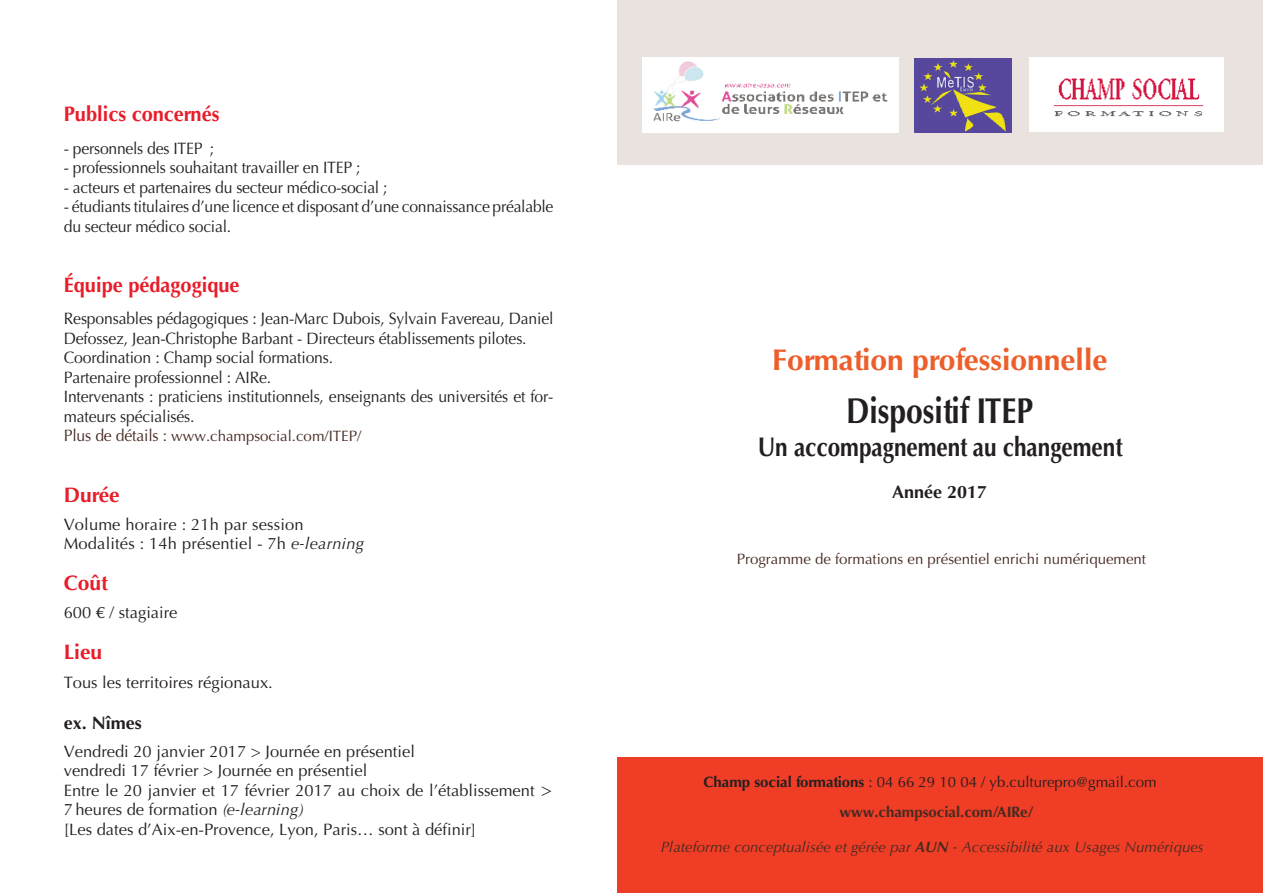
<style>
.page{position:relative;width:1263px;height:893px;background:#fff}
.page>*{position:absolute;margin:0;border:0;box-sizing:border-box;transform-origin:0 0}
.t1{font:700 36px "Optima";color:#231f20;scale:.83 1}
.t2{font:700 30px "Optima";color:#ed5e2a}
.t3{font:700 27px "Optima";color:#231f20;scale:.83 1}
.t4{font:700 21px "Optima";color:#e81d2a;scale:.95 1}
.t5{font:700 21px "Optima";color:#e81d2a}
.t6{font:700 18px "Optima";color:#231f20}
.t7{font:16.5px/19.5px "Optima";letter-spacing:-.01em;color:#231f20;scale:.95 1}
.t8{font:16.5px/19.5px "Optima";letter-spacing:-.01em;color:#231f20}
.t9{font:16.5px/19.5px "Optima";letter-spacing:.01em;color:#231f20}
.t10{font:15px "Optima";color:#462a21}
.t11{font:15px/30px "Optima";color:#231f20}
.t12{font:italic 15px "Optima";color:#462a21}
.s1{font-size:16.5px}
.s2{font-style:italic}
.s3{font-family:"Lucida Sans Unicode"}
.s4{font-weight:700}
.s5{font-weight:700;color:#462a21}
</style>
<div class="page">
<div style="left:617px;top:0;width:646px;height:165px;background:#eae2df"></div>
<div style="left:617px;top:757px;width:646px;height:136px;background:#ef3d26"></div>
<img style="left:642px;top:58px;width:256px;height:74px">
<img style="left:915px;top:58px;width:96px;height:74px">
<img style="left:1029px;top:58px;width:194px;height:74px">
<p class="t4" style="left:64px;top:102px;width:165px">Publics concernés</p>
<p class="t7" style="left:64px;top:139px;width:160px">- personnels des ITEP ;</p>
<p class="t7" style="left:64px;top:158px;width:314px">- professionnels souhaitant travailler en ITEP ;</p>
<p class="t7" style="left:64px;top:178px;width:342px">- acteurs et partenaires du secteur médico-social ;</p>
<p class="t7" style="left:64px;top:197px;width:517px">- étudiants titulaires d’une licence et disposant d’une connaissance préalable du secteur médico social.</p>
<p class="t4" style="left:64px;top:273px;width:186px">Équipe pédagogique</p>
<p class="t7" style="left:64px;top:309px;width:517px">Responsables pédagogiques : Jean-Marc Dubois, Sylvain Favereau, Daniel Defossez, Jean-Christophe Barbant - Directeurs établissements pilotes.<br>Coordination : Champ social formations.<br>Partenaire professionnel : AIRe.<br>Intervenants : praticiens institutionnels, enseignants des universités et for&shy;mateurs spécialisés.</p>
<p class="t10" style="left:64px;top:427px;width:299px"><span class="s1">Plus de détails :</span> www.champsocial.com/ITEP/</p>
<p class="t5" style="left:64px;top:482px;width:58px">Durée</p>
<p class="t9" style="left:64px;top:514px;width:302px">Volume horaire : 21h par session<br>Modalités : 14h présentiel - 7h <span class="s2">e-learning</span></p>
<p class="t5" style="left:64px;top:570px;width:46px">Coût</p>
<p class="t8" style="left:64px;top:603px;width:115px">600 € / stagiaire</p>
<p class="t5" style="left:64px;top:639px;width:40px">Lieu</p>
<p class="t8" style="left:64px;top:673px;width:211px">Tous les territoires régionaux.</p>
<p class="t6" style="left:64px;top:712px;width:80px">ex. Nîmes</p>
<p class="t8" style="left:64px;top:741px;width:491px">Vendredi 20 janvier 2017 &gt; Journée en présentiel<br>vendredi 17 février &gt; Journée en présentiel<br>Entre le 20 janvier et 17 février 2017 au choix de l’établissement <span class="s3">&gt; </span>7 heures de formation <span class="s2">(e-learning)<br></span>[Les dates d’Aix-en-Provence, Lyon, Paris… sont à définir]</p>
<h2 class="t2" style="left:772px;top:343px;width:337px">Formation professionnelle</h2>
<h1 class="t1" style="left:846px;top:390px;width:227px">Dispositif ITEP</h1>
<h3 class="t3" style="left:758px;top:431px;width:441px">Un accompagnement au changement</h3>
<p class="t6" style="left:892px;top:481px;width:97px">Année 2017</p>
<p class="t10" style="left:737px;top:550px;width:411px">Programme de formations en présentiel enrichi numériquement</p>
<p class="t11" style="left:839px;top:767px;width:319px;text-indent:-136px"><span class="s4">Champ social formations</span> : 04 66 29 10 04 / yb.culturepro@gmail.com <span class="s5">www.champsocial.com/AIRe/</span></p>
<p class="t12" style="left:661px;top:838px;width:544px">Plateforme conceptualisée et gérée par <span class="s4">AUN</span> - Accessibilité aux Usages Numériques</p>
</div>
